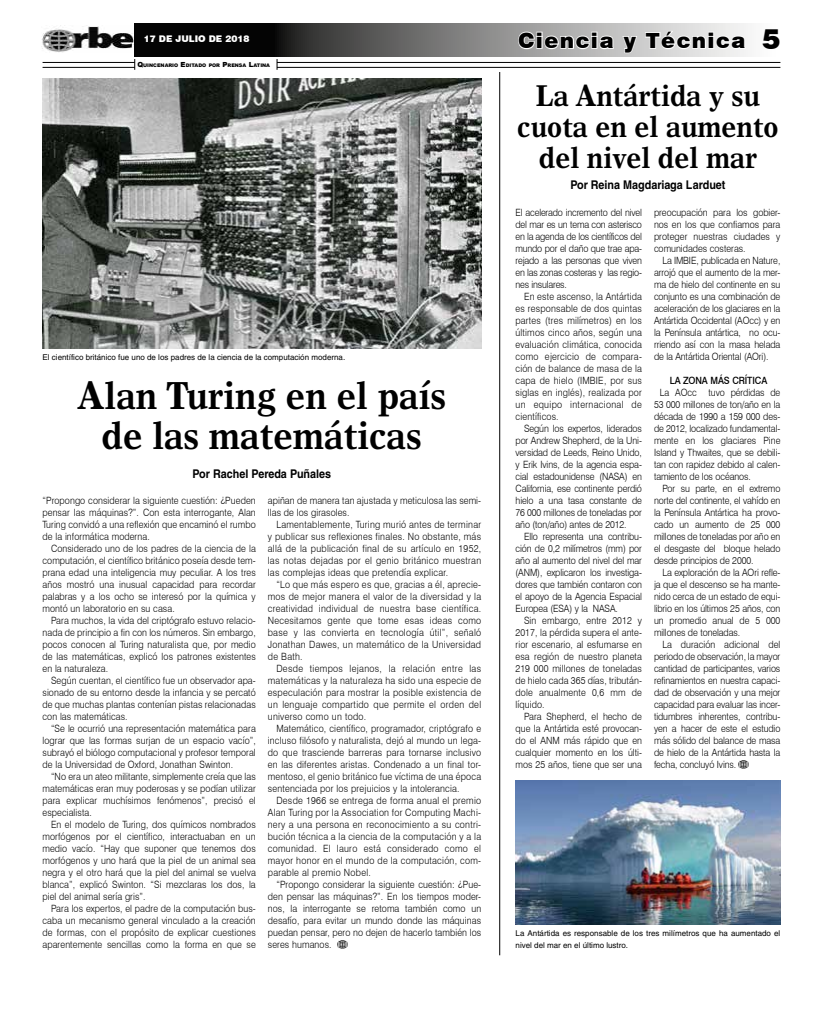
<style>
.page{position:relative;width:823px;height:1012px;background:#fff}
.page>*{position:absolute;margin:0;border:0;box-sizing:border-box;transform-origin:0 0}
.t1{font:700 39px/40px "Times Europa LT Std";color:#000;text-align:center;scale:.9 1}
.t2{font:700 30px/31px "Times Europa LT Std";color:#000;text-align:center;scale:.9 1}
.t3{font:900 28px "Swiss 721 BT";color:#000}
.t4{font:900 20.9px "Swiss 721 BT";letter-spacing:.07em;color:#000}
.t5{font:700 12px "Helvetica LT Std";color:#000;scale:.9 1}
.t6{font:300 10px/12px "Swiss 721 BT";letter-spacing:.01em;color:#000;text-align:justify;scale:.9 1}
.t7{font:500 10px "Swiss 721 BT";letter-spacing:-.01em;color:#000;scale:.9 1}
.t8{font:900 9.2px "Swiss 721 BT";color:#fff}
.t9{font:8px/12px "Helvetica LT Std";color:#000}
.t10{font:900 4.9px "Arial";color:#000}
.s1{font-size:7px}
</style>
<div class="page">
<img style="left:41px;top:25px;width:93px;height:27px">
<svg style="left:134px;top:24px;width:614px;height:33px;background:#5a5a59"></svg>
<hr style="left:277px;top:67px;width:503px;height:1px;background:#000">
<hr style="left:277px;top:62px;width:503px;height:1px;background:#000">
<hr style="left:43px;top:67px;width:92px;height:1px;background:#000">
<hr style="left:43px;top:62px;width:92px;height:1px;background:#000">
<svg style="left:337px;top:940px;width:10px;height:8px"></svg>
<svg style="left:738px;top:760px;width:10px;height:8px"></svg>
<svg style="left:517px;top:31px;width:97px;height:19px"></svg>
<svg style="left:620px;top:35px;width:18px;height:19px"></svg>
<svg style="left:644px;top:29px;width:102px;height:21px"></svg>
<hr style="left:499px;top:72px;width:1px;height:883px;background:#000">
<img style="left:43px;top:78px;width:438px;height:270px">
<img style="left:515px;top:780px;width:265px;height:144px">
<p class="t8" style="left:144px;top:34px;width:107px">17 DE JULIO DE 2018</p>
<h3 class="t3" style="left:761px;top:22px;width:20px">5</h3>
<h3 class="t4" style="left:518px;top:28px;width:229px">Ciencia y Técnica</h3>
<h2 class="t2" style="left:517px;top:79px;width:292px">La Antártida y su cuota en el aumento del nivel del mar</h2>
<p class="t10" style="left:137px;top:61px;width:134px"><span class="s1">Q</span>UINCENARIO <span class="s1">E</span> DITADO POR <span class="s1">P</span>RENSA <span class="s1">L</span>ATINA</p>
<p class="t9" style="left:43px;top:351px;width:304px">El científico británico fue uno de los padres de la ciencia de la computación moderna.</p>
<h1 class="t1" style="left:77px;top:374px;width:411px">Alan Turing en el país de las matemáticas</h1>
<p class="t5" style="left:192px;top:467px;width:155px">Por Rachel Pereda Puñales</p>
<p class="t6" style="left:42px;top:494px;width:238px">“Propongo considerar la siguiente cuestión: ¿Pueden pensar las máquinas?”. Con esta interrogante, Alan Turing convidó a una reflexión que encaminó el rumbo de la informática moderna.</p>
<p class="t6" style="left:42px;top:542px;width:238px;text-indent:9px">Considerado uno de los padres de la ciencia de la computación, el científico británico poseía desde tem&shy;prana edad una inteligencia muy peculiar. A los tres años mostró una inusual capacidad para recordar palabras y a los ocho se interesó por la química y montó un laboratorio en su casa.</p>
<p class="t6" style="left:42px;top:614px;width:238px;text-indent:9px">Para muchos, la vida del criptógrafo estuvo relacio&shy;nada de principio a fin con los números. Sin embargo, pocos conocen al Turing naturalista que, por medio de las matemáticas, explicó los patrones existentes en la naturaleza.</p>
<p class="t6" style="left:42px;top:674px;width:238px;text-indent:9px">Según cuentan, el científico fue un observador apa&shy;sionado de su entorno desde la infancia y se percató de que muchas plantas contenían pistas relacionadas con las matemáticas.</p>
<p class="t6" style="left:42px;top:722px;width:238px;text-indent:9px">“Se le ocurrió una representación matemática para lograr que las formas surjan de un espacio vacío”, subrayó el biólogo computacional y profesor temporal de la Universidad de Oxford, Jonathan Swinton.</p>
<p class="t6" style="left:42px;top:770px;width:238px;text-indent:9px">“No era un ateo militante, simplemente creía que las matemáticas eran muy poderosas y se podían utilizar para explicar muchísimos fenómenos”, precisó el especialista.</p>
<p class="t6" style="left:42px;top:818px;width:238px;text-indent:9px">En el modelo de Turing, dos químicos nombrados morfógenos por el científico, interactuaban en un medio vacío. “Hay que suponer que tenemos dos morfógenos y uno hará que la piel de un animal sea negra y el otro hará que la piel del animal se vuelva blanca”, explicó Swinton. “Si mezclaras los dos, la piel del animal sería gris”.</p>
<p class="t6" style="left:42px;top:902px;width:238px;text-indent:9px">Para los expertos, el padre de la computación bus&shy;caba un mecanismo general vinculado a la creación de formas, con el propósito de explicar cuestiones aparentemente sencillas como la forma en que se</p>
<p class="t6" style="left:268px;top:494px;width:238px">apiñan de manera tan ajustada y meticulosa las semi&shy;llas de los girasoles.</p>
<p class="t6" style="left:268px;top:518px;width:238px;text-indent:9px">Lamentablemente, Turing murió antes de terminar y publicar sus reflexiones finales. No obstante, más allá de la publicación final de su artículo en 1952, las notas dejadas por el genio británico muestran las complejas ideas que pretendía explicar.</p>
<p class="t6" style="left:268px;top:578px;width:238px;text-indent:9px">“Lo que más espero es que, gracias a él, aprecie&shy;mos de mejor manera el valor de la diversidad y la creatividad individual de nuestra base científica.<br>Necesitamos gente que tome esas ideas como base y las convierta en tecnología útil”, señaló Jonathan Dawes, un matemático de la Universidad de Bath.</p>
<p class="t6" style="left:268px;top:662px;width:238px;text-indent:9px">Desde tiempos lejanos, la relación entre las matemáticas y la naturaleza ha sido una especie de especulación para mostrar la posible existencia de un lenguaje compartido que permite el orden del universo como un todo.</p>
<p class="t6" style="left:268px;top:722px;width:238px;text-indent:9px">Matemático, científico, programador, criptógrafo e incluso filósofo y naturalista, dejó al mundo un lega&shy;do que trasciende barreras para tornarse inclusivo en las diferentes aristas. Condenado a un final tor&shy;mentoso, el genio británico fue víctima de una época sentenciada por los prejuicios y la intolerancia.</p>
<p class="t6" style="left:268px;top:794px;width:238px;text-indent:9px">Desde 1966 se entrega de forma anual el premio Alan Turing por la Association for Computing Machi&shy;nery a una persona en reconocimiento a su contri&shy;bución técnica a la ciencia de la computación y a la comunidad. El lauro está considerado como el mayor honor en el mundo de la computación, com&shy;parable al premio Nobel.</p>
<p class="t6" style="left:268px;top:878px;width:238px;text-indent:9px">“Propongo considerar la siguiente cuestión: ¿Pue&shy;den pensar las máquinas?”. En los tiempos moder&shy;nos, la interrogante se retoma también como un desafío, para evitar un mundo donde las máquinas puedan pensar, pero no dejen de hacerlo también los seres humanos.</p>
<p class="t5" style="left:570px;top:177px;width:174px">Por Reina Magdariaga Larduet</p>
<p class="t6" style="left:515px;top:206px;width:142px">El acelerado incremento del nivel del mar es un tema con asterisco en la agenda de los científicos del mundo por el daño que trae apa&shy;rejado a las personas que viven en las zonas costeras y las regio&shy;nes insulares.</p>
<p class="t6" style="left:515px;top:290px;width:142px;text-indent:9px">En este ascenso, la Antártida es responsable de dos quintas partes (tres milímetros) en los últimos cinco años, según una evaluación climática, conocida como ejercicio de compara&shy;ción de balance de masa de la capa de hielo (IMBIE, por sus siglas en inglés), realizada por un equipo internacional de científicos.</p>
<p class="t6" style="left:515px;top:422px;width:142px;text-indent:9px">Según los expertos, liderados por Andrew Shepherd, de la Uni&shy;versidad de Leeds, Reino Unido, y Erik Ivins, de la agencia espa&shy;cial estadounidense (NASA) en California, ese continente perdió hielo a una tasa constante de 76 000 millones de toneladas por año (ton/año) antes de 2012.</p>
<p class="t6" style="left:515px;top:530px;width:142px;text-indent:9px">Ello representa una contribu&shy;ción de 0,2 milímetros (mm) por año al aumento del nivel del mar (ANM), explicaron los investiga&shy;dores que también contaron con el apoyo de la Agencia Espacial Europea (ESA) y la NASA.</p>
<p class="t6" style="left:515px;top:614px;width:142px;text-indent:9px">Sin embargo, entre 2012 y 2017, la pérdida supera el ante&shy;rior escenario, al esfumarse en esa región de nuestro planeta 219 000 millones de toneladas de hielo cada 365 días, tribután&shy;dole anualmente 0,6 mm de líquido.</p>
<p class="t6" style="left:515px;top:710px;width:142px;text-indent:9px">Para Shepherd, el hecho de que la Antártida esté provocan&shy;do el ANM más rápido que en cualquier momento en los últi&shy;mos 25 años, tiene que ser una</p>
<p class="t6" style="left:653px;top:206px;width:142px">preocupación para los gobier&shy;nos en los que confiamos para proteger nuestras ciudades y comunidades costeras.</p>
<p class="t6" style="left:653px;top:254px;width:142px;text-indent:9px">La IMBIE, publicada en Nature, arrojó que el aumento de la mer&shy;ma de hielo del continente en su conjunto es una combinación de aceleración de los glaciares en la Antártida Occidental (AOcc) y en la Península antártica, no ocu&shy;rriendo así con la masa helada de la Antártida Oriental (AOri).</p>
<p class="t7" style="left:669px;top:374px;width:110px">LA ZONA MÁS CRÍTICA</p>
<p class="t6" style="left:653px;top:386px;width:142px;text-indent:6px">La AOcc tuvo pérdidas de 53 000 millones de ton/año en la década de 1990 a 159 000 des&shy;de 2012, localizado fundamental&shy;mente en los glaciares Pine Island y Thwaites, que se debili&shy;tan con rapidez debido al calen&shy;tamiento de los océanos.</p>
<p class="t6" style="left:653px;top:482px;width:142px;text-indent:9px">Por su parte, en el extremo norte del continente, el vahído en la Península Antártica ha provo&shy;cado un aumento de 25 000 millones de toneladas por año en el desgaste del bloque helado desde principios de 2000.</p>
<p class="t6" style="left:653px;top:566px;width:142px;text-indent:9px">La exploración de la AOri refle&shy;ja que el descenso se ha mante&shy;nido cerca de un estado de equi&shy;librio en los últimos 25 años, con un promedio anual de 5 000 millones de toneladas.</p>
<p class="t6" style="left:653px;top:638px;width:142px;text-indent:9px">La duración adicional del periodo de observación, la mayor cantidad de participantes, varios refinamientos en nuestra capaci&shy;dad de observación y una mejor capacidad para evaluar las incer&shy;tidumbres inherentes, contribu&shy;yen a hacer de este el estudio más sólido del balance de masa de hielo de la Antártida hasta la fecha, concluyó Ivins.</p>
<p class="t9" style="left:515px;top:927px;width:266px">La Antártida es responsable de los tres milímetros que ha aumentado el nivel del mar en el último lustro.</p>
</div>
